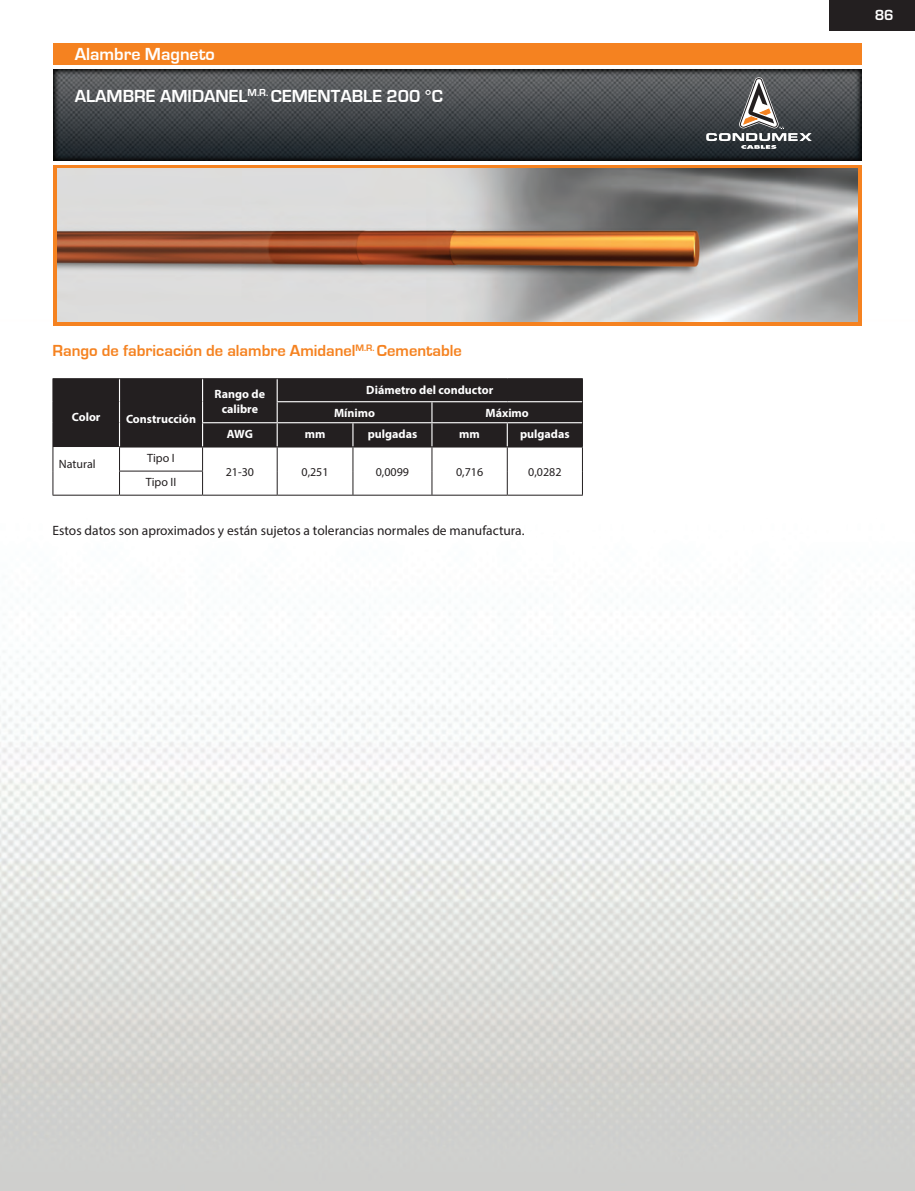
<style>
.page{position:relative;width:915px;height:1191px;background:#fff}
.page>*{position:absolute;margin:0;border:0;box-sizing:border-box;transform-origin:0 0}
.t1{font:700 18px "Eurostile";color:#fff}
.t2{font:700 16.5px "Eurostile";color:#f58220}
.t3{font:13.5px "Myriad Pro";color:#231f20}
.t4{font:600 13.5px "Eurostile";color:#fff}
.t5{font:700 12px/14.4px "Myriad Pro";color:#fff;text-align:center}
.t6{font:12px "Myriad Pro";color:#231f20}
</style>
<div class="page">
<img style="left:0;top:43px;width:914px;height:1148px">
<div style="left:828px;top:0;width:86px;height:31px;background:#231f20"></div>
<div style="left:53px;top:44px;width:808px;height:21px;background:#f58220"></div>
<img style="left:53px;top:69px;width:808px;height:91px">
<svg style="left:706px;top:77px;width:105px;height:72px;background:#626465"></svg>
<svg style="left:53px;top:165px;width:808px;height:160px;background:#e68f45"></svg>
<img style="left:58px;top:169px;width:799px;height:152px">
<hr style="left:53px;top:378px;width:66px;height:1px;background:#231f20">
<hr style="left:119px;top:378px;width:83px;height:1px;background:#231f20">
<hr style="left:202px;top:378px;width:75px;height:1px;background:#231f20">
<hr style="left:277px;top:378px;width:76px;height:1px;background:#231f20">
<hr style="left:353px;top:378px;width:79px;height:1px;background:#231f20">
<hr style="left:432px;top:378px;width:75px;height:1px;background:#231f20">
<hr style="left:507px;top:378px;width:75px;height:1px;background:#231f20">
<hr style="left:53px;top:495px;width:66px;height:1px;background:#231f20">
<hr style="left:119px;top:495px;width:83px;height:1px;background:#231f20">
<hr style="left:202px;top:495px;width:75px;height:1px;background:#231f20">
<hr style="left:277px;top:495px;width:76px;height:1px;background:#231f20">
<hr style="left:353px;top:495px;width:79px;height:1px;background:#231f20">
<hr style="left:432px;top:495px;width:75px;height:1px;background:#231f20">
<hr style="left:507px;top:495px;width:75px;height:1px;background:#231f20">
<svg style="left:53px;top:379px;width:530px;height:116px"></svg>
<h1 class="t1" style="left:75px;top:45px;width:142px">Alambre Magneto</h1>
<h1 class="t1" style="left:75px;top:87px;width:369px">ALAMBRE AMIDANEL<sup>M.R.</sup> CEMENTABLE 200 °C</h1>
<h2 class="t2" style="left:53px;top:342px;width:410px">Rango de fabricación de alambre Amidanel<sup>M.R.</sup> Cementable</h2>
<p class="t5" style="left:72px;top:410px;width:30px">Color</p>
<p class="t5" style="left:126px;top:411px;width:71px">Construcción</p>
<p class="t5" style="left:214px;top:386px;width:52px">Rango de calibre</p>
<p class="t5" style="left:334px;top:378px;width:161px;line-height:23px;text-align:left;text-indent:32px">Diámetro del conductor<br>Mínimo</p>
<p class="t5" style="left:485px;top:405px;width:45px">Máximo</p>
<p class="t5" style="left:227px;top:426px;width:27px">AWG</p>
<p class="t5" style="left:304px;top:426px;width:22px">mm</p>
<p class="t5" style="left:367px;top:426px;width:51px">pulgadas</p>
<p class="t5" style="left:459px;top:426px;width:22px">mm</p>
<p class="t5" style="left:520px;top:426px;width:51px">pulgadas</p>
<p class="t6" style="left:59px;top:456px;width:38px">Natural</p>
<p class="t6" style="left:147px;top:450px;width:29px">Tipo I</p>
<p class="t6" style="left:226px;top:465px;width:30px">21-30</p>
<p class="t6" style="left:301px;top:465px;width:29px">0,251</p>
<p class="t6" style="left:375px;top:465px;width:35px">0,0099</p>
<p class="t6" style="left:456px;top:465px;width:29px">0,716</p>
<p class="t6" style="left:528px;top:465px;width:35px">0,0282</p>
<p class="t6" style="left:146px;top:475px;width:32px">Tipo II</p>
<p class="t3" style="left:53px;top:522px;width:473px">Estos datos son aproximados y están sujetos a tolerancias normales de manufactura.</p>
<p class="t4" style="left:874px;top:6px;width:20px">86</p>
</div>
